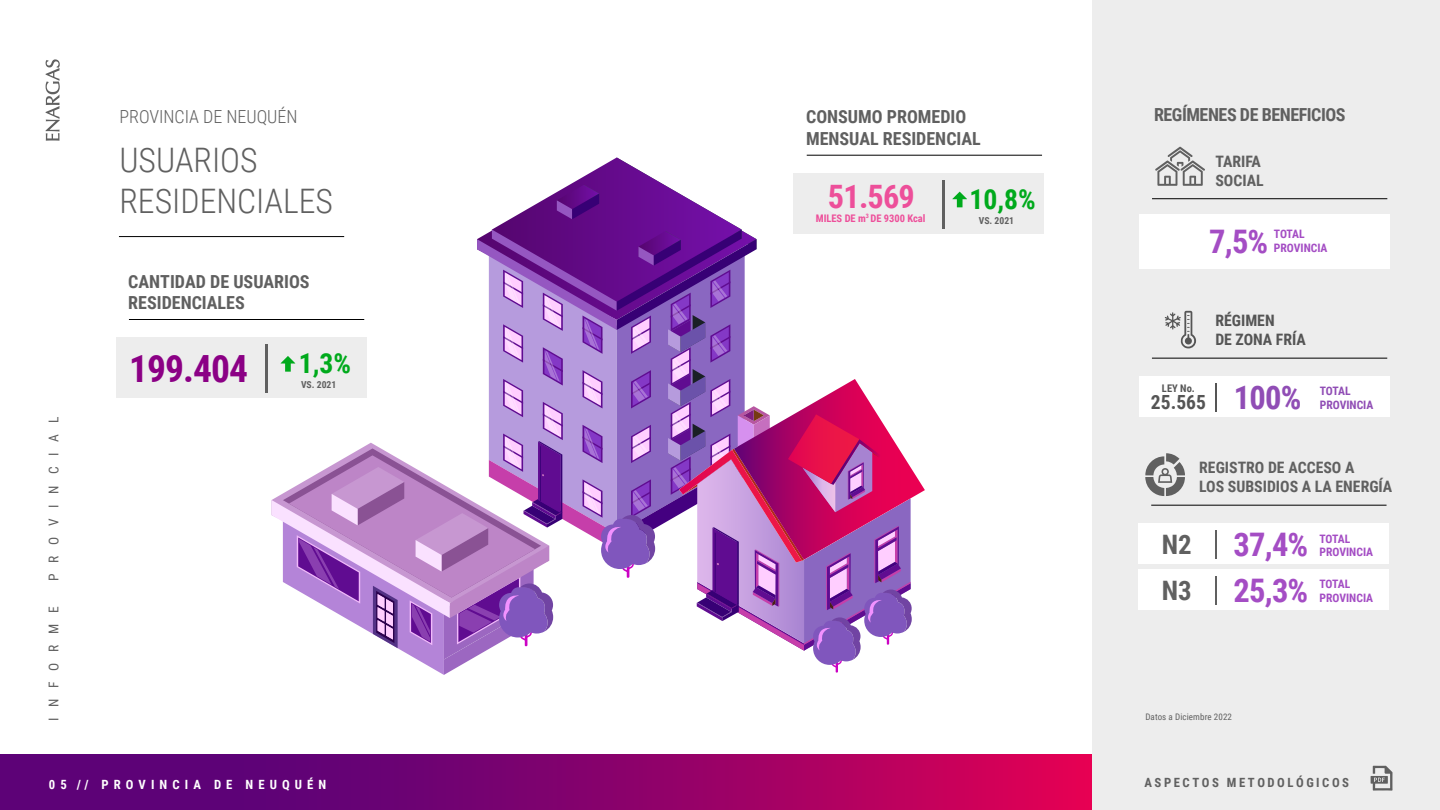
<style>
.page{position:relative;width:1440px;height:810px;background:#fff}
.page>*{position:absolute;margin:0;border:0;box-sizing:border-box;transform-origin:0 0}
.t1{font:700 37.5px "Roboto Condensed";letter-spacing:-.025em;color:#8b0085}
.t2{font:300 33.75px/40.5px "Roboto Condensed";color:#606060}
.t3{font:700 32.47px "Roboto Condensed";color:#a44dc4}
.t4{font:700 32.47px "Roboto Condensed";color:#904db5}
.t5{font:700 32.25px "Roboto Condensed";color:#ed4f9a}
.t6{font:700 27.6px "Roboto Condensed";color:#00aa1c}
.t7{font:700 26.78px "Roboto Condensed";color:#606060}
.t8{font:700 19.5px "Roboto Condensed";color:#555}
.t9{font:700 18px/21.6px "Roboto Condensed";color:#606060}
.t10{font:700 18px "Roboto Condensed";letter-spacing:-.025em;color:#606060}
.t11{font:300 18px "Roboto Condensed";color:#606060}
.t12{font:700 15.75px/18.9px "Roboto Condensed";color:#606060}
.t13{font:700 15.75px/18.9px "Roboto Condensed";color:#555}
.t14{font:13.5px "Roboto Condensed";letter-spacing:.8em;color:#606060}
.t15{font:700 12.75px "Roboto Condensed";letter-spacing:.4em;color:#fff}
.t16{font:700 12.75px "Roboto Condensed";letter-spacing:.2em;color:#606060}
.t17{font:700 11.62px "Roboto Condensed";color:#a44dc4}
.t18{font:700 11.62px "Roboto Condensed";color:#904db5}
.t19{font:700 10.5px "Roboto Condensed";color:#ed4f9a}
.t20{font:700 10.5px "Roboto Condensed";color:#555}
.t21{font:700 9.68px "Roboto Condensed";color:#606060}
.t22{font:9px "Roboto Condensed";letter-spacing:.01em;color:#606060}
</style>
<div class="page">
<svg style="left:0;top:754px;width:1093px;height:56px;background:#8a016b"></svg>
<div style="left:1093px;top:0;width:347px;height:810px;background:#ededed"></div>
<svg style="left:1371px;top:766px;width:22px;height:25px"></svg>
<hr style="left:119px;top:236px;width:225px;height:1px;background:#000">
<div style="left:116px;top:337px;width:250px;height:61px;background:#ededed"></div>
<hr style="left:129px;top:319px;width:235px;height:1px;background:#000">
<hr style="left:265px;top:344px;width:2px;height:48px;background:#606060">
<div style="left:794px;top:173px;width:250px;height:61px;background:#ededed"></div>
<hr style="left:807px;top:155px;width:235px;height:1px;background:#000">
<svg style="left:952px;top:192px;width:15px;height:15px"></svg>
<hr style="left:943px;top:180px;width:2px;height:48px;background:#606060">
<hr style="left:1152px;top:198px;width:235px;height:1px;background:#000">
<svg style="left:1155px;top:147px;width:50px;height:39px"></svg>
<svg style="left:272px;top:157px;width:653px;height:518px"></svg>
<svg style="left:46px;top:59px;width:14px;height:82px"></svg>
<div style="left:1139px;top:214px;width:250px;height:55px;background:#fff"></div>
<hr style="left:1151px;top:505px;width:236px;height:1px;background:#000">
<svg style="left:1145px;top:453px;width:40px;height:43px"></svg>
<div style="left:1139px;top:523px;width:250px;height:41px;background:#fff"></div>
<hr style="left:1215px;top:530px;width:2px;height:29px;background:#606060">
<div style="left:1139px;top:569px;width:250px;height:40px;background:#fff"></div>
<hr style="left:1215px;top:576px;width:2px;height:29px;background:#606060">
<div style="left:1139px;top:376px;width:250px;height:40px;background:#fff"></div>
<hr style="left:1215px;top:383px;width:2px;height:29px;background:#555">
<svg style="left:1165px;top:311px;width:31px;height:37px"></svg>
<hr style="left:1152px;top:358px;width:235px;height:1px;background:#000">
<p class="t11" style="left:119px;top:104px;width:180px">PROVINCIA DE NEUQUÉN</p>
<h2 class="t2" style="left:119px;top:139px;width:215px">USUARIOS<br>RESIDENCIALES</h2>
<p class="t9" style="left:128px;top:270px;width:183px">CANTIDAD DE USUARIOS<br>RESIDENCIALES</p>
<p class="t14" style="left:44px;top:581px;width:166px;rotate:-90deg">PROVINCIAL</p>
<p class="t14" style="left:44px;top:721px;width:117px;rotate:-90deg">INFORME</p>
<h1 class="t1" style="left:129px;top:343px;width:121px">199.404</h1>
<h3 class="t6" style="left:299px;top:344px;width:54px">1,3%</h3>
<p class="t21" style="left:301px;top:378px;width:37px">VS. 2021</p>
<p class="t15" style="left:49px;top:775px;width:279px">05 // PROVINCIA DE NEUQUÉN</p>
<p class="t9" style="left:806px;top:105px;width:176px">CONSUMO PROMEDIO<br>MENSUAL RESIDENCIAL</p>
<h3 class="t5" style="left:828px;top:174px;width:88px">51.569</h3>
<p class="t21" style="left:979px;top:214px;width:37px">VS. 2021</p>
<h3 class="t6" style="left:969px;top:180px;width:68px">10,8%</h3>
<p class="t19" style="left:816px;top:211px;width:111px">MILES DE m<sup>3</sup> DE 9300 Kcal</p>
<p class="t10" style="left:1154px;top:102px;width:193px">REGÍMENES DE BENEFICIOS</p>
<p class="t12" style="left:1215px;top:151px;width:50px">TARIFA<br>SOCIAL</p>
<h3 class="t3" style="left:1209px;top:218px;width:61px">7,5%</h3>
<p class="t17" style="left:1274px;top:226px;width:32px">TOTAL</p>
<p class="t17" style="left:1274px;top:240px;width:55px">PROVINCIA</p>
<p class="t13" style="left:1215px;top:311px;width:92px">RÉGIMEN<br>DE ZONA FRÍA</p>
<p class="t20" style="left:1162px;top:381px;width:35px">LEY No.</p>
<p class="t8" style="left:1151px;top:388px;width:57px">25.565</p>
<h3 class="t4" style="left:1234px;top:375px;width:69px">100%</h3>
<p class="t18" style="left:1320px;top:383px;width:32px">TOTAL</p>
<p class="t18" style="left:1320px;top:397px;width:55px">PROVINCIA</p>
<p class="t12" style="left:1199px;top:458px;width:195px">REGISTRO DE ACCESO A<br>LOS SUBSIDIOS A LA ENERGÍA</p>
<h3 class="t3" style="left:1234px;top:522px;width:76px">37,4%</h3>
<h3 class="t7" style="left:1162px;top:525px;width:31px">N2</h3>
<p class="t17" style="left:1319px;top:530px;width:32px">TOTAL</p>
<p class="t17" style="left:1319px;top:544px;width:55px">PROVINCIA</p>
<h3 class="t3" style="left:1234px;top:568px;width:76px">25,3%</h3>
<h3 class="t7" style="left:1162px;top:571px;width:31px">N3</h3>
<p class="t17" style="left:1319px;top:576px;width:32px">TOTAL</p>
<p class="t17" style="left:1319px;top:590px;width:55px">PROVINCIA</p>
<p class="t22" style="left:1145px;top:711px;width:88px">Datos a Diciembre 2022</p>
<p class="t16" style="left:1144px;top:773px;width:206px">ASPECTOS METODOLÓGICOS</p>
</div>
